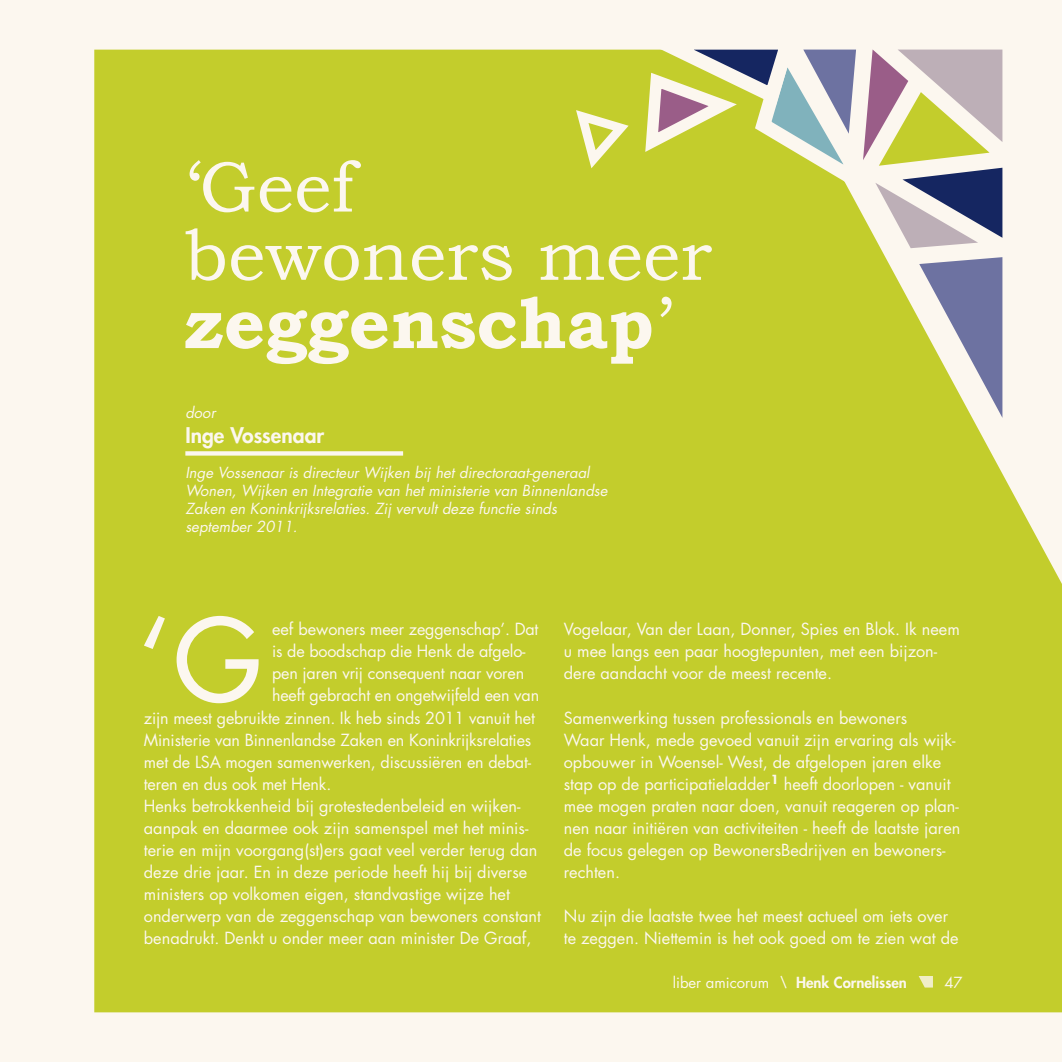
<style>
.page{position:relative;width:1062px;height:1062px;background:#fff}
.page>*{position:absolute;margin:0;border:0;box-sizing:border-box;transform-origin:0 0}
.Tekst{font:500 111.12px "Futura Std";color:#fcf7ef}
.Titel{font:71.75px/68.2px "Bookman Old Style";color:#fcf7ef}
.Auteur{font:800 21px "Futura Std";color:#fcf7ef}
.Tekst-2{font:16.28px/22.1px "Futura Std";color:#fcf7ef}
.Bijschrift{font:italic 14.88px/17.8px "Futura Std";color:#fcf7ef}
.t1{font:800 14.88px "Futura Std";color:#fcf7ef}
.t2{font:14.88px "Futura Std";color:#fcf7ef}
.s1{font-weight:700}
.s2{font-weight:400}
.s3{font-weight:400;font-style:italic;color:#fcf8f2}
</style>
<div class="page">
<div style="left:10px;top:0;width:1052px;height:1062px;background:#fcf7ef"></div>
<div style="left:0;top:0;width:10px;height:1062px;background:#fcf7ef"></div>
<div style="left:94px;top:50px;width:968px;height:962px;background:#c3cd2c"></div>
<svg style="left:918px;top:976px;width:15px;height:11px"></svg>
<svg style="left:919px;top:257px;width:83px;height:161px"></svg>
<svg style="left:571px;top:49px;width:431px;height:199px"></svg>
<svg style="left:185px;top:451px;width:218px;height:4px"></svg>
<p class="Titel" style="left:184px;top:153px;width:530px">‘Geef<br>bewoners meer <span class="s1">zeggenschap</span>’</p>
<p class="Bijschrift" style="left:185px;top:403px;width:32px">door</p>
<p class="Auteur" style="left:185px;top:422px;width:140px">Inge Vossenaar</p>
<p class="Bijschrift" style="left:185px;top:464px;width:424px">Inge Vossenaar is directeur Wijken bij het directoraat-generaal Wonen, Wijken en Integratie van het ministerie van Binnenlandse Zaken en Koninkrijksrelaties. Zij vervult deze functie sinds september 2011.</p>
<p class="Tekst" style="left:137px;top:591px;width:125px">‘G</p>
<p class="Tekst-2" style="left:272px;top:618px;width:268px">eef bewoners meer zeggenschap’. Dat</p>
<p class="Tekst-2" style="left:272px;top:640px;width:255px">is de boodschap die Henk de afgelo-</p>
<p class="Tekst-2" style="left:272px;top:662px;width:254px">pen jaren vrij consequent naar voren</p>
<p class="Tekst-2" style="left:272px;top:684px;width:269px">heeft gebracht en ongetwijfeld een van</p>
<p class="Tekst-2" style="left:144px;top:706px;width:392px">zijn meest gebruikte zinnen. Ik heb sinds 2011 vanuit het</p>
<p class="Tekst-2" style="left:144px;top:728px;width:389px">Ministerie van Binnenlandse Zaken en Koninkrijksrelaties</p>
<p class="Tekst-2" style="left:144px;top:751px;width:389px">met de LSA mogen samenwerken, discussiëren en debat-</p>
<p class="Tekst-2" style="left:144px;top:773px;width:189px">teren en dus ook met Henk.</p>
<p class="Tekst-2" style="left:144px;top:795px;width:398px">Henks betrokkenheid bij grotestedenbeleid en wijken&shy;aanpak en daarmee ook zijn samenspel met het minis&shy;terie en mijn voorgang(st)ers gaat veel verder terug dan deze drie jaar. En in deze periode heeft hij bij diverse ministers op volkomen eigen, standvastige wijze het onderwerp van de zeggenschap van bewoners constant benadrukt. Denkt u onder meer aan minister De Graaf,</p>
<p class="Tekst-2" style="left:564px;top:618px;width:397px">Vogelaar, Van der Laan, Donner, Spies en Blok. Ik neem u mee langs een paar hoogtepunten, met een bijzon&shy;dere aandacht voor de meest recente.</p>
<p class="Tekst-2" style="left:564px;top:706px;width:345px">Samenwerking tussen professionals en bewoners</p>
<p class="Tekst-2" style="left:564px;top:728px;width:398px">Waar Henk, mede gevoed vanuit zijn ervaring als wijk&shy;opbouwer in Woensel- West, de afgelopen jaren elke stap op de participatieladder<sup>1</sup> heeft doorlopen - vanuit mee mogen praten naar doen, vanuit reageren op plan&shy;nen naar initiëren van activiteiten - heeft de laatste jaren de focus gelegen op BewonersBedrijven en bewoners&shy;rechten.</p>
<p class="Tekst-2" style="left:564px;top:905px;width:396px">Nu zijn die laatste twee het meest actueel om iets over te zeggen. Niettemin is het ook goed om te zien wat de</p>
<p class="t1" style="left:672px;top:972px;width:236px"><span class="s2">liber amicorum</span> <span class="s3">\</span> Henk Cornelissen</p>
<p class="t2" style="left:944px;top:972px;width:20px">47</p>
</div>
